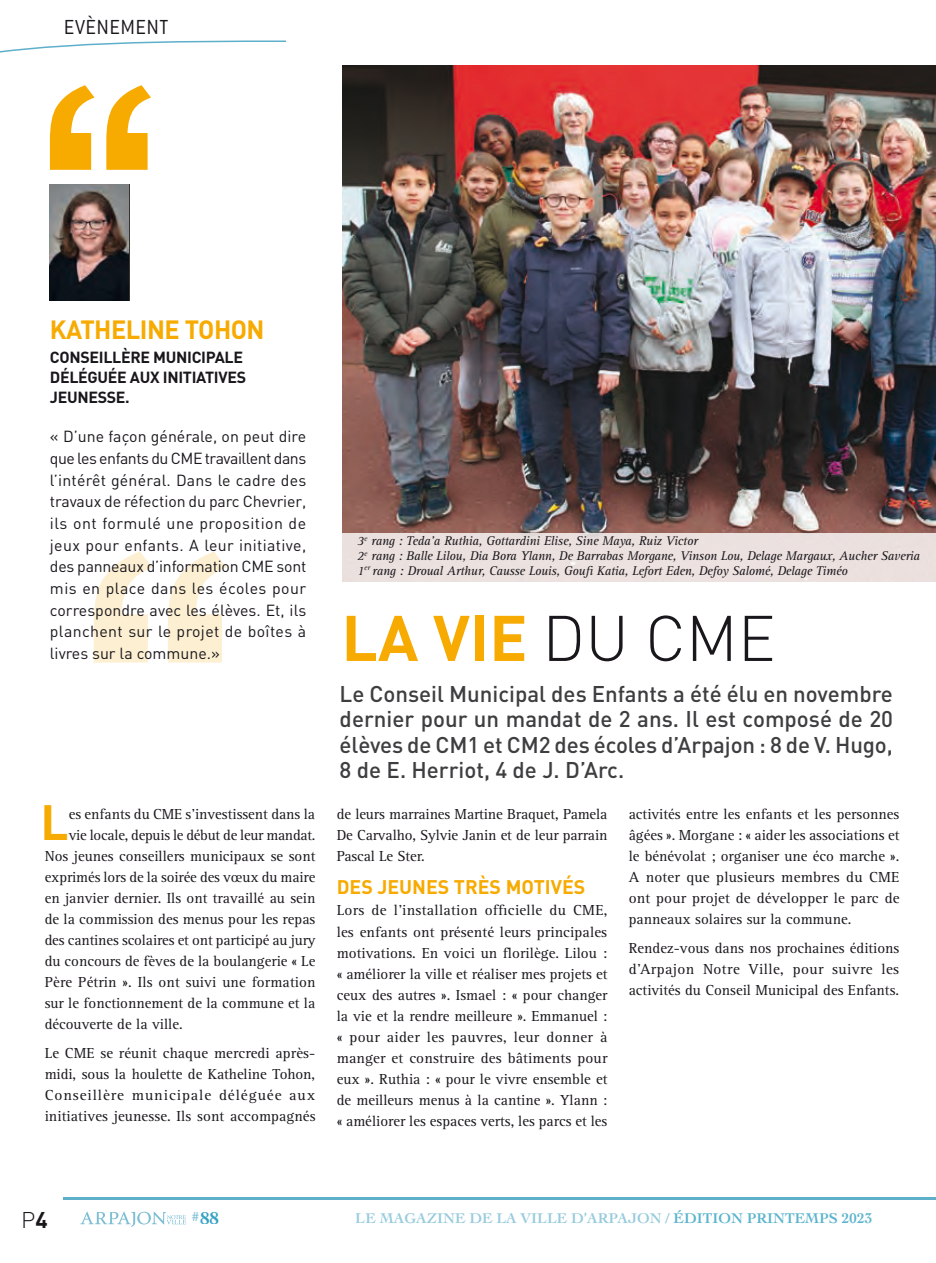
<style>
.page{position:relative;width:936px;height:1263px;background:#fff}
.page>*{position:absolute;margin:0;border:0;box-sizing:border-box;transform-origin:0 0}
.t1{font:700 63.3px "DIN";color:#f7aa00}
.t2{font:700 48.9px "DIN";color:#f7aa00}
.t3{font:700 26.1px "DIN";letter-spacing:-.02em;color:#f7aa00}
.t4{font:500 22.5px/25.5px "DIN";letter-spacing:-.005em;color:#3e3e40;text-align:justify}
.t5{font:300 22.5px "Conduit ITC";letter-spacing:.015em;color:#1a171c}
.t6{font:300 22.5px "DIN";color:#1a171c}
.t7{font:700 19.5px "DIN";color:#f7aa00}
.t8{font:700 18px "Cochin LT";color:#008bb2}
.t9{font:15.9px/21.6px "DIN";letter-spacing:.01em;color:#1a171c;text-align:justify}
.t10{font:700 15.9px/20.2px "DIN";letter-spacing:-.02em;color:#1a171c}
.t11{font:15px/21px "Rotis Serif";color:#1a171c;text-align:justify}
.t12{font:700 14.85px "Cochin LT";color:#5eafca}
.t13{font:italic 13.05px/14.5px "Rotis Serif";letter-spacing:-.02em;color:#1a171c}
.s1{font-weight:300;color:#1a171c}
.s2{font-weight:700}
.s3{color:#008bb2}
</style>
<div class="page">
<svg style="left:0;top:40px;width:287px;height:13px"></svg>
<svg style="left:94px;top:551px;width:58px;height:112px"></svg>
<svg style="left:168px;top:552px;width:58px;height:111px"></svg>
<svg style="left:50px;top:85px;width:45px;height:85px"></svg>
<svg style="left:106px;top:85px;width:45px;height:85px"></svg>
<img style="left:50px;top:185px;width:79px;height:116px">
<img style="left:342px;top:65px;width:593px;height:468px">
<div style="left:342px;top:533px;width:593px;height:49px;background:#ebe1df"></div>
<hr style="left:64px;top:1197px;width:871px;height:2px;background:#5eafca">
<svg style="left:80px;top:1212px;width:106px;height:15px"></svg>
<h3 class="t5" style="left:64px;top:14px;width:106px">EVÈNEMENT</h3>
<h3 class="t3" style="left:50px;top:312px;width:216px">KATHELINE TOHON</h3>
<p class="t10" style="left:50px;top:346px;width:198px">CONSEILLÈRE MUNICIPALE<br>DÉLÉGUÉE AUX INITIATIVES<br>JEUNESSE.</p>
<p class="t9" style="left:50px;top:425px;width:258px">« D’une façon générale, on peut dire que les enfants du CME travaillent dans l’intérêt général. Dans le cadre des travaux de réfection du parc Chevrier, ils ont formulé une proposition de jeux pour enfants. A leur initiative, des panneaux d’information CME sont mis en place dans les écoles pour correspondre avec les élèves. Et, ils planchent sur le projet de boîtes à livres sur la commune.»</p>
<h2 class="t2" style="left:41px;top:790px;width:30px">L</h2>
<p class="t11" style="left:69px;top:804px;width:248px">es enfants du CME s’investissent dans la</p>
<p class="t11" style="left:69px;top:825px;width:248px">vie locale, depuis le début de leur mandat.</p>
<p class="t11" style="left:45px;top:846px;width:272px">Nos jeunes conseillers municipaux se sont</p>
<p class="t11" style="left:45px;top:867px;width:272px">exprimés lors de la soirée des vœux du maire</p>
<p class="t11" style="left:45px;top:888px;width:272px">en janvier dernier. Ils ont travaillé au sein</p>
<p class="t11" style="left:45px;top:909px;width:272px">de la commission des menus pour les repas</p>
<p class="t11" style="left:45px;top:930px;width:272px">des cantines scolaires et ont participé au jury</p>
<p class="t11" style="left:45px;top:951px;width:272px">du concours de fèves de la boulangerie « Le</p>
<p class="t11" style="left:45px;top:972px;width:272px">Père Pétrin ». Ils ont suivi une formation</p>
<p class="t11" style="left:45px;top:993px;width:272px">sur le fonctionnement de la commune et la</p>
<p class="t11" style="left:45px;top:1014px;width:139px">découverte de la ville.</p>
<p class="t11" style="left:45px;top:1043px;width:272px">Le CME se réunit chaque mercredi après&shy;midi, sous la houlette de Katheline Tohon, Conseillère municipale déléguée aux initiatives jeunesse. Ils sont accompagnés</p>
<p class="t13" style="left:357px;top:534px;width:564px">3<sup>e</sup> rang : Teda'a Ruthia, Gottardini Elise, Sine Maya, Ruiz Victor<br>2<sup>e</sup> rang : Balle Lilou, Dia Bora Ylann, De Barrabas Morgane, Vinson Lou, Delage Margaux, Aucher Saveria<br>1<sup>er</sup> rang : Droual Arthur, Causse Louis, Goufi Katia, Lefort Eden, Defoy Salomé, Delage Timéo</p>
<h1 class="t1" style="left:341px;top:597px;width:435px">LA VIE <span class="s1">DU CME</span></h1>
<h3 class="t4" style="left:339px;top:680px;width:555px">Le Conseil Municipal des Enfants a été élu en novembre dernier pour un mandat de 2 ans. Il est composé de 20 élèves de CM1 et CM2 des écoles d’Arpajon : 8 de V. Hugo, 8 de E. Herriot, 4 de J. D’Arc.</h3>
<p class="t11" style="left:336px;top:804px;width:272px">de leurs marraines Martine Braquet, Pamela De Carvalho, Sylvie Janin et de leur parrain Pascal Le Ster.</p>
<h3 class="t7" style="left:336px;top:875px;width:250px">DES JEUNES TRÈS MOTIVÉS</h3>
<p class="t11" style="left:336px;top:900px;width:272px">Lors de l’installation officielle du CME, les enfants ont présenté leurs principales motivations. En voici un florilège. Lilou : « améliorer la ville et réaliser mes projets et ceux des autres ». Ismael : « pour changer la vie et la rendre meilleure ». Emmanuel : « pour aider les pauvres, leur donner à manger et construire des bâtiments pour eux ». Ruthia : « pour le vivre ensemble et de meilleurs menus à la cantine ». Ylann : « améliorer les espaces verts, les parcs et les</p>
<p class="t11" style="left:628px;top:804px;width:272px">activités entre les enfants et les personnes âgées ». Morgane : « aider les associations et le bénévolat ; organiser une éco marche ».<br>A noter que plusieurs membres du CME ont pour projet de développer le parc de panneaux solaires sur la commune.</p>
<p class="t11" style="left:628px;top:938px;width:272px">Rendez-vous dans nos prochaines éditions d’Arpajon Notre Ville, pour suivre les activités du Conseil Municipal des Enfants.</p>
<h3 class="t6" style="left:21px;top:1206px;width:28px">P<span class="s2">4</span></h3>
<p class="t8" style="left:192px;top:1207px;width:29px"><sup>#</sup>88</p>
<p class="t12" style="left:355px;top:1209px;width:518px">LE MAGAZINE DE LA VILLE D’ARPAJON / <span class="s3">ÉDITION PRINTEMPS 2023</span></p>
</div>
